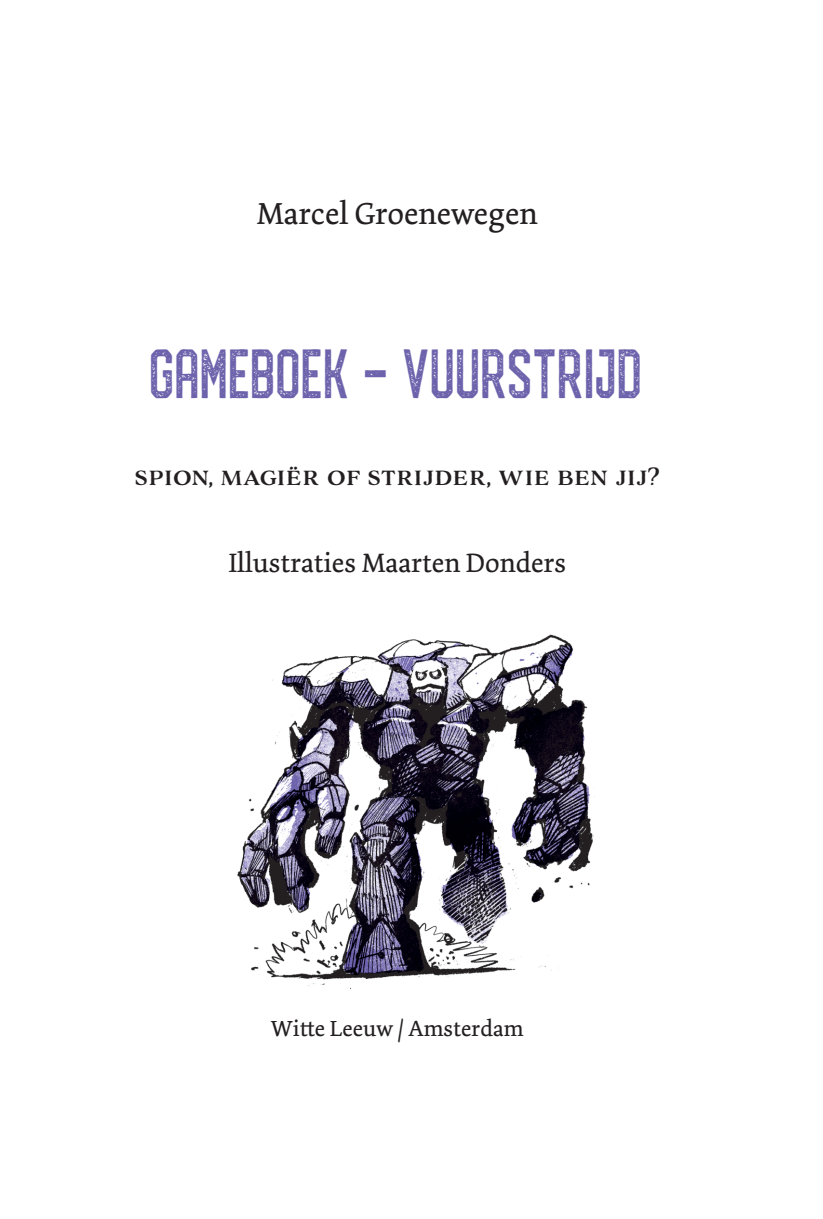
<style>
.page{position:relative;width:823px;height:1219px;background:#fff}
.page>*{position:absolute;margin:0;border:0;box-sizing:border-box;transform-origin:0 0}
.t1{font:56px "Areno Rough";letter-spacing:.015em;color:#6c63ac;scale:.85 1}
.t2{font:32px "Dolly Pro";color:#231f20}
.t3{font:28px "Dolly Pro";color:#231f20}
.t4{font:23px "Adorn Serif";color:#231f20}
.t5{font:23px "Dolly Pro";color:#231f20}
</style>
<div class="page">
<img style="left:237px;top:634px;width:358px;height:354px">
<h2 class="t2" style="left:257px;top:193px;width:282px">Marcel Groenewegen</h2>
<h1 class="t1" style="left:151px;top:352px;width:580px">GAMEBOEK – VUURSTRIJD</h1>
<p class="t4" style="left:135px;top:460px;width:526px">SPION, MAGIËR OF STRIJDER, WIE BEN JIJ?</p>
<p class="t3" style="left:228px;top:545px;width:339px">Illustraties Maarten Donders</p>
<p class="t5" style="left:271px;top:1014px;width:254px">Witte Leeuw / Amsterdam</p>
</div>
